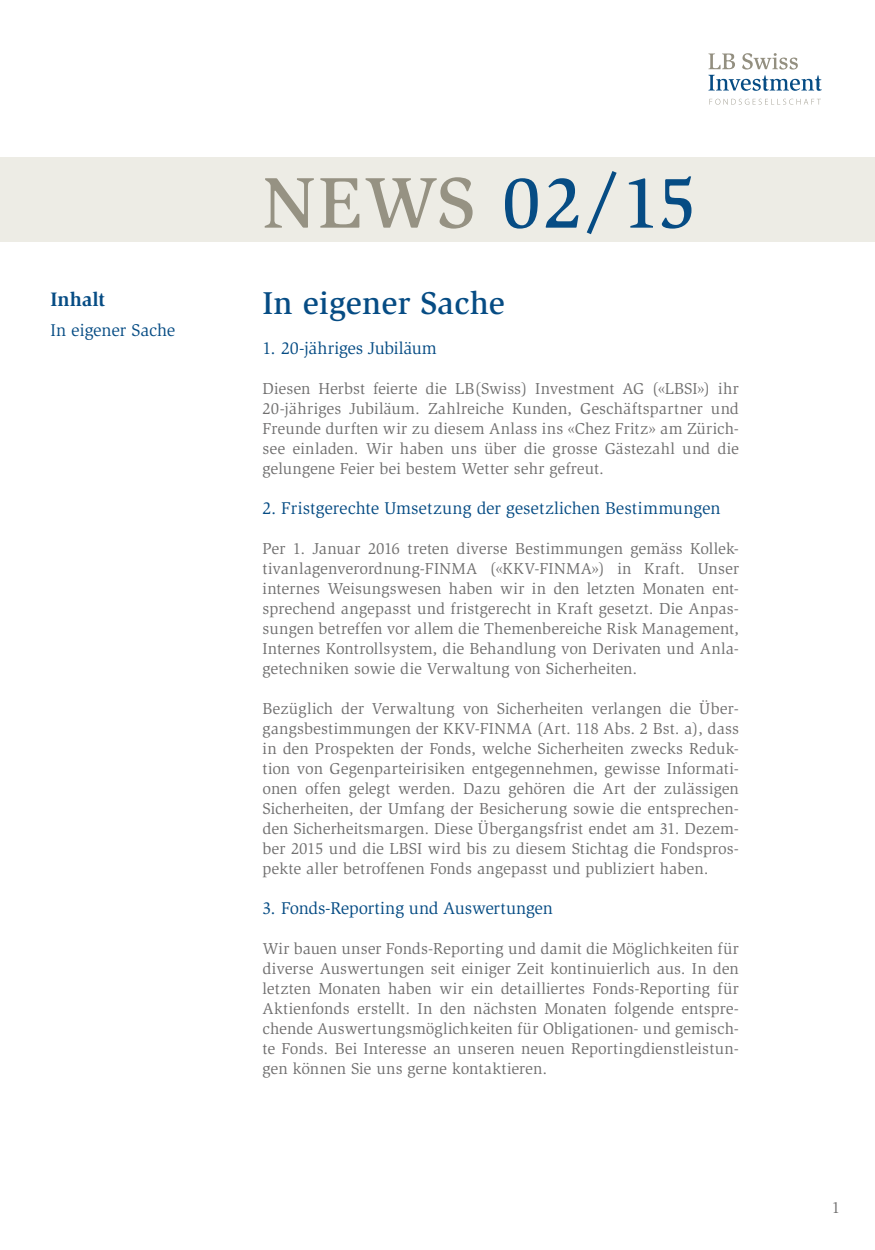
<style>
.page{position:relative;width:875px;height:1250px;background:#fff}
.page>*{position:absolute;margin:0;border:0;box-sizing:border-box;transform-origin:0 0}
.t1{font:500 73.75px "Slimbach";letter-spacing:.03em;color:#064c84}
.t2{font:500 32.5px "Slimbach";letter-spacing:.01em;color:#064c84}
.t3{font:700 20px "Slimbach";letter-spacing:.005em;color:#064c84}
.t4{font:17.5px "Slimbach";color:#064c84}
.t5{font:16.25px/20px "Slimbach";letter-spacing:.005em;color:#706f6f;text-align:justify}
.s1{color:#969283}
</style>
<div class="page">
<div style="left:0;top:158px;width:875px;height:84px;background:#edece5"></div>
<svg style="left:708px;top:53px;width:114px;height:38px"></svg>
<svg style="left:710px;top:99px;width:111px;height:6px"></svg>
<p class="t3" style="left:50px;top:287px;width:56px">Inhalt</p>
<p class="t4" style="left:50px;top:320px;width:126px">In eigener Sache</p>
<h1 class="t1" style="left:262px;top:158px;width:436px"><span class="s1">NEWS</span> 02/15</h1>
<h2 class="t2" style="left:262px;top:284px;width:244px">In eigener Sache</h2>
<p class="t4" style="left:262px;top:339px;width:176px">1. 20-jähriges Jubiläum</p>
<p class="t5" style="left:262px;top:379px;width:478px">Diesen Herbst feierte die LB(Swiss) Investment AG («LBSI») ihr 20-jähriges Jubiläum. Zahlreiche Kunden, Geschäftspartner und Freunde durften wir zu diesem Anlass ins «Chez Fritz» am Zürich&shy;see einladen. Wir haben uns über die grosse Gästezahl und die gelungene Feier bei bestem Wetter sehr gefreut.</p>
<p class="t4" style="left:262px;top:499px;width:460px">2. Fristgerechte Umsetzung der gesetzlichen Bestimmungen</p>
<p class="t5" style="left:262px;top:539px;width:478px">Per 1. Januar 2016 treten diverse Bestimmungen gemäss Kollek&shy;tivanlagenverordnung-FINMA («KKV-FINMA») in Kraft. Unser internes Weisungswesen haben wir in den letzten Monaten ent&shy;sprechend angepasst und fristgerecht in Kraft gesetzt. Die Anpas&shy;sungen betreffen vor allem die Themenbereiche Risk Management, Internes Kontrollsystem, die Behandlung von Derivaten und Anla&shy;getechniken sowie die Verwaltung von Sicherheiten.</p>
<p class="t5" style="left:262px;top:699px;width:478px">Bezüglich der Verwaltung von Sicherheiten verlangen die Über&shy;gangsbestimmungen der KKV-FINMA (Art. 118 Abs. 2 Bst. a), dass in den Prospekten der Fonds, welche Sicherheiten zwecks Reduk&shy;tion von Gegenparteirisiken entgegennehmen, gewisse Informati&shy;onen offen gelegt werden. Dazu gehören die Art der zulässigen Sicherheiten, der Umfang der Besicherung sowie die entsprechen&shy;den Sicherheitsmargen. Diese Übergangsfrist endet am 31. Dezem&shy;ber 2015 und die LBSI wird bis zu diesem Stichtag die Fondspros&shy;pekte aller betroffenen Fonds angepasst und publiziert haben.</p>
<p class="t4" style="left:262px;top:899px;width:292px">3. Fonds-Reporting und Auswertungen</p>
<p class="t5" style="left:262px;top:939px;width:478px">Wir bauen unser Fonds-Reporting und damit die Möglichkeiten für diverse Auswertungen seit einiger Zeit kontinuierlich aus. In den letzten Monaten haben wir ein detailliertes Fonds-Reporting für Aktienfonds erstellt. In den nächsten Monaten folgende entspre&shy;chende Auswertungsmöglichkeiten für Obligationen- und gemisch&shy;te Fonds. Bei Interesse an unseren neuen Reportingdienstleistun&shy;gen können Sie uns gerne kontaktieren.</p>
<p class="t5" style="left:832px;top:1198px;width:10px">1</p>
</div>
